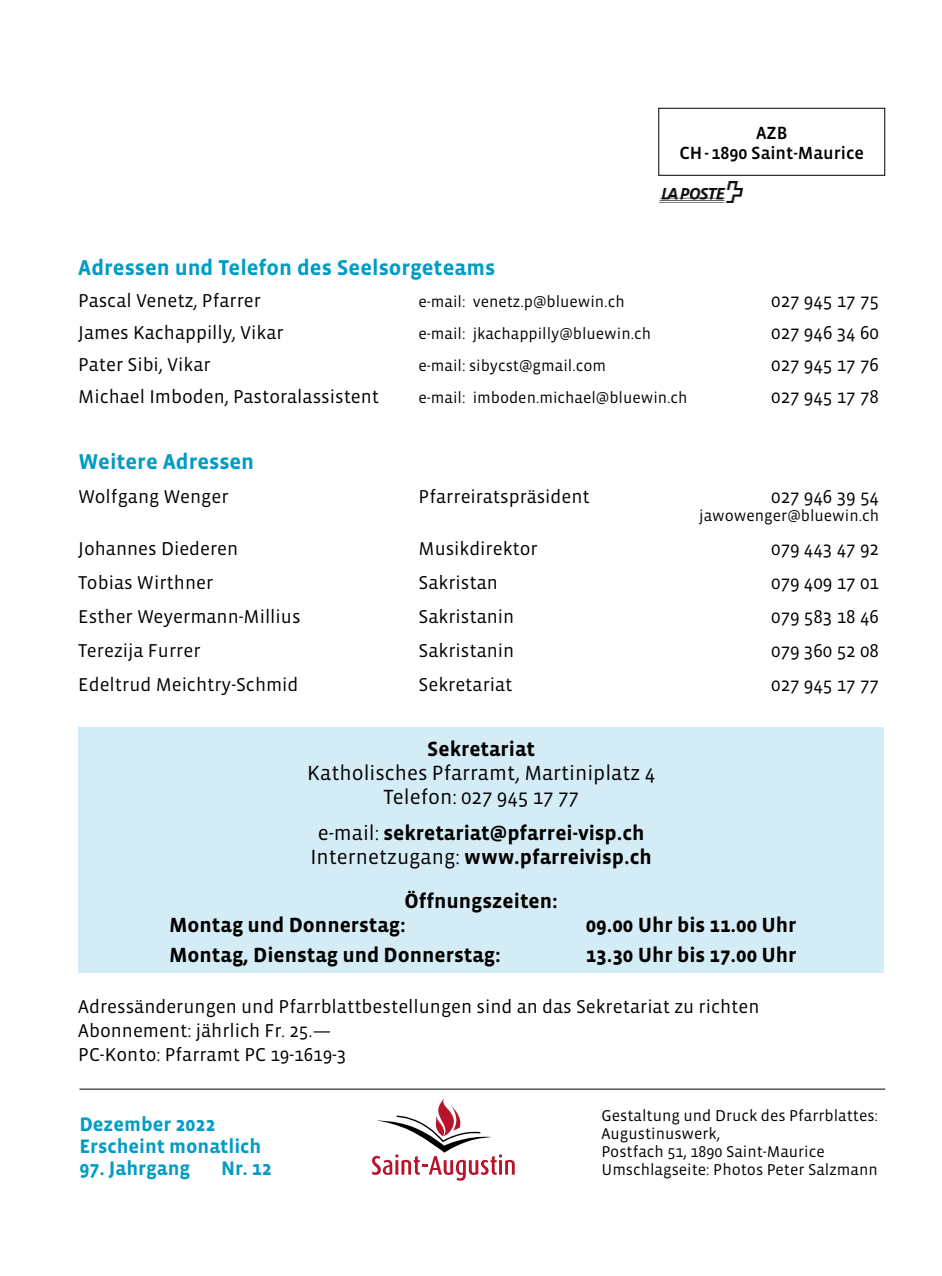
<style>
.page{position:relative;width:942px;height:1276px;background:#fff}
.page>*{position:absolute;margin:0;border:0;box-sizing:border-box;transform-origin:0 0}
.t1{font:700 22px "Vista Sans";color:#009cc4}
.t2{font:700 21px/24px "Vista Sans";color:#000;text-align:center}
.t3{font:21px/24px "Vista Sans";color:#000;text-align:center}
.t4{font:700 20px/22px "Vista Sans";color:#009cc4}
.t5{font:19px/24px "Vista Sans";color:#000}
.t6{font:18px/20px "Vista Sans Med";color:#000;text-align:center}
.t7{font:16px/18px "Vista Sans";color:#000}
.s1{font-weight:400}
</style>
<div class="page">
<hr style="left:79px;top:1088px;width:805px;height:1px;background:#000">
<svg style="left:372px;top:1098px;width:142px;height:82px"></svg>
<div style="left:658px;top:108px;width:226px;height:68px;border:1px solid #000"></div>
<img style="left:659px;top:182px;width:83px;height:21px">
<div style="left:78px;top:728px;width:805px;height:245px;background:#d4ecf5"></div>
<p class="t6" style="left:679px;top:123px;width:186px">AZB<br>CH - 1890 Saint-Maurice</p>
<p class="t1" style="left:78px;top:257px;width:418px">Adressen und Telefon des Seelsorgeteams</p>
<p class="t5" style="left:78px;top:289px;width:184px">Pascal Venetz, Pfarrer</p>
<p class="t7" style="left:418px;top:293px;width:207px">e-mail: venetz.p@bluewin.ch</p>
<p class="t5" style="left:770px;top:289px;width:109px">027 945 17 75</p>
<p class="t5" style="left:78px;top:321px;width:207px">James Kachappilly, Vikar</p>
<p class="t7" style="left:418px;top:325px;width:234px">e-mail: jkachappilly@bluewin.ch</p>
<p class="t5" style="left:770px;top:321px;width:109px">027 946 34 60</p>
<p class="t5" style="left:78px;top:353px;width:134px">Pater Sibi, Vikar</p>
<p class="t7" style="left:418px;top:357px;width:189px">e-mail: sibycst@gmail.com</p>
<p class="t5" style="left:770px;top:353px;width:109px">027 945 17 76</p>
<p class="t5" style="left:78px;top:385px;width:302px">Michael Imboden, Pastoralassistent</p>
<p class="t7" style="left:418px;top:389px;width:270px">e-mail: imboden.michael@bluewin.ch</p>
<p class="t5" style="left:770px;top:385px;width:109px">027 945 17 78</p>
<p class="t1" style="left:78px;top:451px;width:177px">Weitere Adressen</p>
<p class="t5" style="left:78px;top:485px;width:152px">Wolfgang Wenger</p>
<p class="t5" style="left:418px;top:485px;width:173px">Pfarreiratspräsident</p>
<p class="t5" style="left:770px;top:485px;width:109px">027 946 39 54</p>
<p class="t7" style="left:699px;top:507px;width:181px">jawowenger@bluewin.ch</p>
<p class="t5" style="left:78px;top:537px;width:161px">Johannes Diederen</p>
<p class="t5" style="left:418px;top:537px;width:121px">Musikdirektor</p>
<p class="t5" style="left:770px;top:537px;width:109px">079 443 47 92</p>
<p class="t5" style="left:78px;top:571px;width:136px">Tobias Wirthner</p>
<p class="t5" style="left:418px;top:571px;width:81px">Sakristan</p>
<p class="t5" style="left:770px;top:571px;width:109px">079 409 17 01</p>
<p class="t5" style="left:78px;top:605px;width:224px">Esther Weyermann-Millius</p>
<p class="t5" style="left:418px;top:605px;width:97px">Sakristanin</p>
<p class="t5" style="left:770px;top:605px;width:109px">079 583 18 46</p>
<p class="t5" style="left:78px;top:639px;width:124px">Terezija Furrer</p>
<p class="t5" style="left:418px;top:639px;width:97px">Sakristanin</p>
<p class="t5" style="left:770px;top:639px;width:109px">079 360 52 08</p>
<p class="t5" style="left:78px;top:673px;width:222px">Edeltrud Meichtry-Schmid</p>
<p class="t5" style="left:418px;top:673px;width:95px">Sekretariat</p>
<p class="t5" style="left:770px;top:673px;width:109px">027 945 17 77</p>
<p class="t2" style="left:427px;top:737px;width:109px">Sekretariat</p>
<p class="t3" style="left:307px;top:761px;width:349px">Katholisches Pfarramt, Martiniplatz 4<br>Telefon: 027 945 17 77</p>
<p class="t2" style="left:310px;top:821px;width:343px"><span class="s1">e-mail:</span> sekretariat@pfarrei-visp.ch<br><span class="s1">Internetzugang:</span> www.pfarreivisp.ch</p>
<p class="t2" style="left:169px;top:889px;width:390px;text-align:left;text-indent:235px">Öffnungszeiten:<br>Montag und Donnerstag:</p>
<p class="t2" style="left:585px;top:913px;width:212px">09.00 Uhr bis 11.00 Uhr</p>
<p class="t2" style="left:169px;top:943px;width:333px">Montag, Dienstag und Donnerstag:</p>
<p class="t2" style="left:585px;top:943px;width:212px">13.30 Uhr bis 17.00 Uhr</p>
<p class="t5" style="left:78px;top:995px;width:682px">Adressänderungen und Pfarrblattbestellungen sind an das Sekretariat zu richten<br>Abonnement: jährlich Fr. 25.—<br>PC-Konto: Pfarramt PC 19-1619-3</p>
<p class="t4" style="left:79px;top:1113px;width:183px">Dezember 2022<br>Erscheint monatlich</p>
<p class="t4" style="left:79px;top:1157px;width:112px">97. Jahrgang</p>
<p class="t4" style="left:221px;top:1157px;width:52px">Nr. 12</p>
<p class="t7" style="left:601px;top:1107px;width:278px">Gestaltung und Druck des Pfarrblattes:<br>Augustinuswerk,<br>Postfach 51, 1890 Saint-Maurice<br>Umschlagseite: Photos Peter Salzmann</p>
</div>
